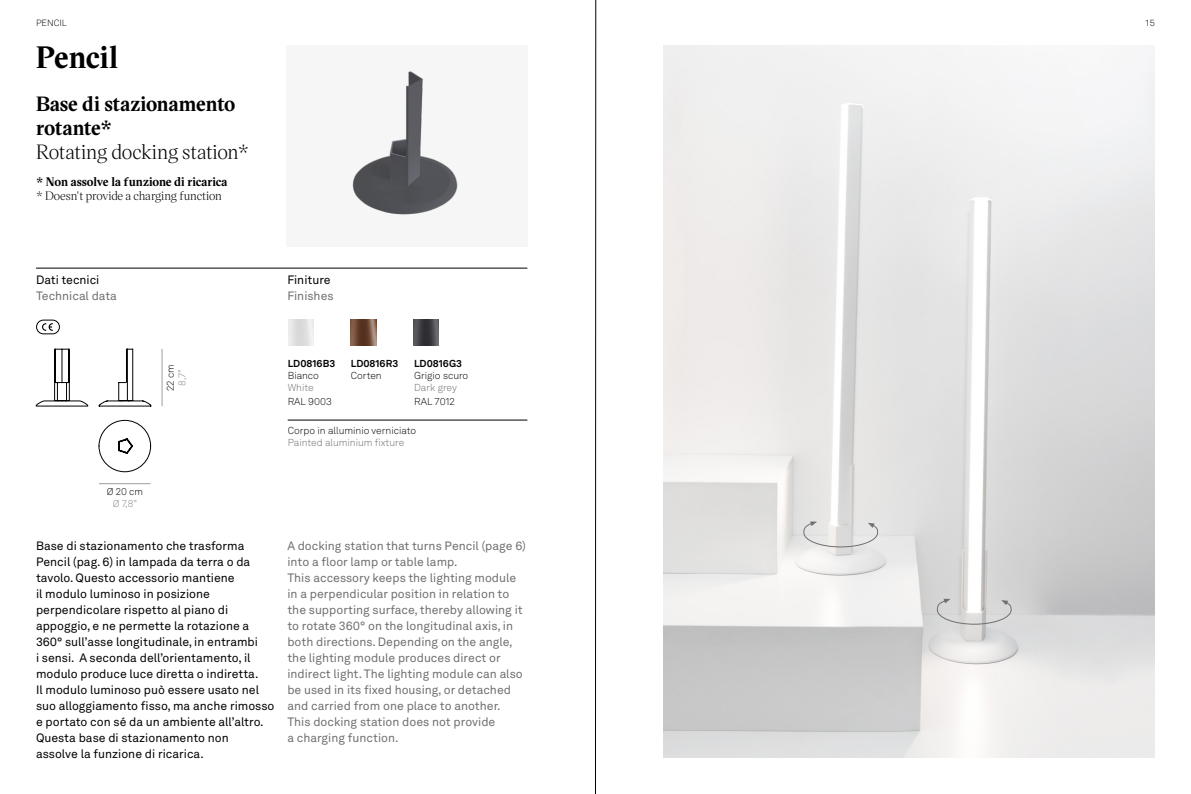
<style>
.page{position:relative;width:1191px;height:794px;background:#fff}
.page>*{position:absolute;margin:0;border:0;box-sizing:border-box;transform-origin:0 0}
.t1{font:700 30px "Victor Serif";color:#000}
.t2{font:700 20px/24px "Victor Serif";color:#000}
.t3{font:20px "Victor Serif";letter-spacing:-.015em;color:#000}
.t4{font:12px/16px "Akkurat LL";color:#000}
.t5{font:12px/16px "Akkurat LL";color:#706f6f}
.t6{font:12px "Victor Serif";letter-spacing:-.015em;color:#000}
.t7{font:700 12px "Victor Serif";color:#000}
.t8{font:300 10px "Akkurat LL";color:#000}
.t9{font:300 10px "Akkurat LL";color:#706f6f}
.t10{font:700 10px "Akkurat LL";color:#000}
.t11{font:300 9.8px "Akkurat LL";color:#000}
.t12{font:300 9.8px "Akkurat LL";color:#878787}
.t13{font:300 9px "Akkurat";color:#000}
</style>
<div class="page">
<div style="left:286px;top:45px;width:241px;height:202px;background:#f6f6f6"></div>
<img style="left:352px;top:71px;width:106px;height:144px">
<img style="left:351px;top:320px;width:25px;height:25px">
<img style="left:413px;top:320px;width:25px;height:25px">
<img style="left:663px;top:45px;width:492px;height:713px">
<hr style="left:162px;top:349px;width:1px;height:57px;background:#9d9d9c">
<hr style="left:99px;top:483px;width:51px;height:1px;background:#9d9d9c">
<svg style="left:36px;top:349px;width:52px;height:57px"></svg>
<svg style="left:99px;top:349px;width:52px;height:57px"></svg>
<svg style="left:99px;top:420px;width:52px;height:52px"></svg>
<div style="left:36px;top:320px;width:24px;height:14px;border:1px solid #000;border-radius:7px"></div>
<svg style="left:42px;top:323px;width:11px;height:8px"></svg>
<hr style="left:36px;top:268px;width:491px;height:1px;background:#000">
<hr style="left:288px;top:420px;width:239px;height:1px;background:#000">
<svg style="left:803px;top:521px;width:75px;height:26px;background:#dcdcdb"></svg>
<svg style="left:936px;top:599px;width:75px;height:26px;background:#d3d3d2"></svg>
<svg style="left:595px;top:0;width:1px;height:794px"></svg>
<p class="t13" style="left:36px;top:18px;width:32px">PENCIL</p>
<h1 class="t1" style="left:36px;top:37px;width:84px">Pencil</h1>
<h2 class="t2" style="left:36px;top:91px;width:201px">Base di stazionamento rotante*</h2>
<h2 class="t3" style="left:36px;top:138px;width:215px">Rotating docking station*</h2>
<p class="t7" style="left:36px;top:174px;width:193px">* Non assolve la funzione di ricarica</p>
<p class="t6" style="left:36px;top:188px;width:187px">* Doesn't provide a charging function</p>
<p class="t4" style="left:36px;top:271px;width:65px">Dati tecnici</p>
<p class="t5" style="left:36px;top:287px;width:82px">Technical data</p>
<p class="t11" style="left:163px;top:391px;width:28px;rotate:-90deg">22 cm</p>
<p class="t12" style="left:175px;top:386px;width:18px;rotate:-90deg">8,7"</p>
<p class="t11" style="left:107px;top:485px;width:38px">Ø 20 cm</p>
<p class="t12" style="left:113px;top:497px;width:26px">Ø 7,8"</p>
<p class="t4" style="left:287px;top:271px;width:45px">Finiture</p>
<p class="t5" style="left:287px;top:287px;width:48px">Finishes</p>
<p class="t10" style="left:288px;top:356px;width:49px">LD0816B3</p>
<p class="t8" style="left:288px;top:369px;width:33px">Bianco</p>
<p class="t9" style="left:288px;top:381px;width:27px">White</p>
<p class="t8" style="left:288px;top:395px;width:46px">RAL 9003</p>
<p class="t10" style="left:351px;top:356px;width:49px">LD0816R3</p>
<p class="t8" style="left:351px;top:369px;width:32px">Corten</p>
<p class="t10" style="left:414px;top:356px;width:49px">LD0816G3</p>
<p class="t8" style="left:414px;top:369px;width:56px">Grigio scuro</p>
<p class="t9" style="left:414px;top:381px;width:44px">Dark grey</p>
<p class="t8" style="left:414px;top:395px;width:42px">RAL 7012</p>
<p class="t8" style="left:288px;top:424px;width:130px">Corpo in alluminio verniciato</p>
<p class="t9" style="left:288px;top:436px;width:118px">Painted aluminium fixture</p>
<p class="t4" style="left:36px;top:537px;width:240px">Base di stazionamento che trasforma Pencil (pag. 6) in lampada da terra o da tavolo. Questo accessorio mantiene<br>il modulo luminoso in posizione perpendicolare rispetto al piano di appoggio, e ne permette la rotazione a 360° sull’asse longitudinale, in entrambi<br>i sensi. A seconda dell’orientamento, il modulo produce luce diretta o indiretta.<br>Il modulo luminoso può essere usato nel suo alloggiamento fisso, ma anche rimosso e portato con sé da un ambiente all’altro.<br>Questa base di stazionamento non<br>assolve la funzione di ricarica.</p>
<p class="t5" style="left:287px;top:537px;width:240px">A docking station that turns Pencil (page 6) into a floor lamp or table lamp.<br>This accessory keeps the lighting module in a perpendicular position in relation to the supporting surface, thereby allowing it to rotate 360° on the longitudinal axis, in both directions. Depending on the angle, the lighting module produces direct or indirect light. The lighting module can also be used in its fixed housing, or detached and carried from one place to another.<br>This docking station does not provide<br>a charging function.</p>
<p class="t13" style="left:1144px;top:18px;width:12px">15</p>
</div>
